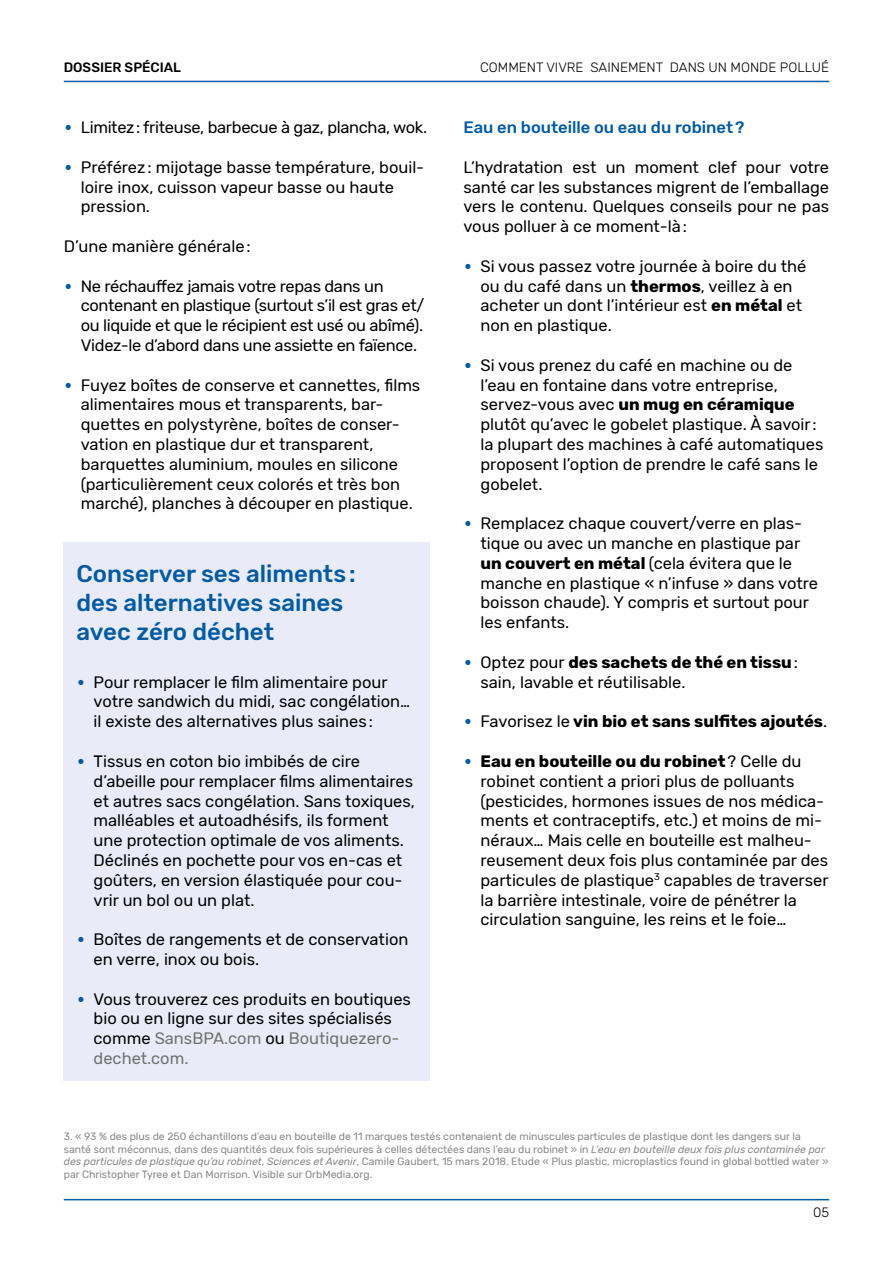
<style>
.page{position:relative;width:893px;height:1263px;background:#fff}
.page>*{position:absolute;margin:0;border:0;box-sizing:border-box;transform-origin:0 0}
.t1{font:500 24px/28.8px "Rubik";color:#005aa7}
.t2{font:16.5px/19.8px "Rubik";color:#000}
.t3{font:16.5px/19.8px "Rubik";letter-spacing:-.02em;color:#000}
.t4{font:700 16.5px "Rubik";color:#000}
.t5{font:500 16.5px "Rubik";color:#005aa7}
.t6{font:300 13.5px "Rubik";color:#000}
.t7{font:500 13.5px "Rubik";color:#000}
.t8{font:10.5px/12.6px "Rubik";color:#878787}
.s1{font-family:"Adonis";color:#005aa7}
.s2{color:#706f6f}
.s3{font-weight:700}
.s4{font-family:"Adonis";font-weight:400;color:#005aa7}
.s5{font-weight:400}
.s6{font-style:italic}
</style>
<div class="page">
<hr style="left:64px;top:81px;width:765px;height:1px;background:#005aa7">
<hr style="left:64px;top:1199px;width:765px;height:1px;background:#005aa7">
<div style="left:64px;top:542px;width:366px;height:539px;background:#e9ecf8"></div>
<p class="t7" style="left:64px;top:60px;width:119px">DOSSIER SPÉCIAL</p>
<p class="t6" style="left:480px;top:60px;width:351px">COMMENT VIVRE SAINEMENT DANS UN MONDE POLLUÉ</p>
<p class="t3" style="left:64px;top:118px;width:365px"><span class="s1">•</span> Limitez: friteuse, barbecue à gaz, plancha, wok.</p>
<p class="t2" style="left:81px;top:158px;width:345px;text-indent:-17px"><span class="s1">•</span> Préférez: mijotage basse température, bouil&shy;loire inox, cuisson vapeur basse ou haute pression.</p>
<p class="t2" style="left:64px;top:237px;width:189px">D’une manière générale:</p>
<p class="t3" style="left:81px;top:276px;width:345px;text-indent:-17px"><span class="s1">•</span> Ne réchauffez jamais votre repas dans un contenant en plastique (surtout s’il est gras et/ ou liquide et que le récipient est usé ou abîmé).<br>Videz-le d’abord dans une assiette en faïence.</p>
<p class="t2" style="left:81px;top:375px;width:341px;text-indent:-17px"><span class="s1">•</span> Fuyez boîtes de conserve et cannettes, films alimentaires mous et transparents, bar&shy;quettes en polystyrène, boîtes de conser&shy;vation en plastique dur et transparent, barquettes aluminium, moules en silicone (particulièrement ceux colorés et très bon marché), planches à découper en plastique.</p>
<h1 class="t1" style="left:77px;top:560px;width:281px">Conserver ses aliments: des alternatives saines avec zéro déchet</h1>
<p class="t2" style="left:94px;top:672px;width:318px;text-indent:-17px"><span class="s1">•</span> Pour remplacer le film alimentaire pour votre sandwich du midi, sac congélation… il existe des alternatives plus saines:</p>
<p class="t2" style="left:94px;top:752px;width:323px;text-indent:-17px"><span class="s1">•</span> Tissus en coton bio imbibés de cire d’abeille pour remplacer films alimentaires et autres sacs congélation. Sans toxiques, malléables et autoadhésifs, ils forment une protection optimale de vos aliments.<br>Déclinés en pochette pour vos en-cas et goûters, en version élastiquée pour cou&shy;vrir un bol ou un plat.</p>
<p class="t2" style="left:94px;top:930px;width:316px;text-indent:-17px"><span class="s1">•</span> Boîtes de rangements et de conservation en verre, inox ou bois.</p>
<p class="t2" style="left:94px;top:989px;width:319px;text-indent:-17px"><span class="s1">•</span> Vous trouverez ces produits en boutiques bio ou en ligne sur des sites spécialisés comme <span class="s2">SansBPA.com</span> ou <span class="s2">Boutiquezero&shy;dechet.com.</span></p>
<p class="t5" style="left:463px;top:118px;width:283px">Eau en bouteille ou eau du robinet?</p>
<p class="t2" style="left:463px;top:158px;width:367px;text-align:justify">L’hydratation est un moment clef pour votre santé car les substances migrent de l’emballage vers le contenu. Quelques conseils pour ne pas vous polluer à ce moment-là:</p>
<p class="t2" style="left:480px;top:257px;width:327px;text-indent:-17px"><span class="s1">•</span> Si vous passez votre journée à boire du thé ou du café dans un <span class="s3">thermos</span>, veillez à en acheter un dont l’intérieur est <span class="s3">en métal</span> et non en plastique.</p>
<p class="t2" style="left:480px;top:356px;width:344px;text-indent:-17px"><span class="s1">•</span> Si vous prenez du café en machine ou de l’eau en fontaine dans votre entreprise, servez-vous avec <span class="s3">un mug en céramique </span>plutôt qu’avec le gobelet plastique. À savoir: la plupart des machines à café automatiques proposent l’option de prendre le café sans le gobelet.</p>
<p class="t2" style="left:480px;top:514px;width:339px;text-indent:-17px"><span class="s1">•</span> Remplacez chaque couvert/verre en plas&shy;tique ou avec un manche en plastique par <span class="s3">un couvert en métal</span> (cela évitera que le manche en plastique « n’infuse » dans votre boisson chaude). Y compris et surtout pour les enfants.</p>
<p class="t2" style="left:480px;top:653px;width:319px;text-indent:-17px"><span class="s1">•</span> Optez pour <span class="s3">des sachets de thé en tissu</span>: sain, lavable et réutilisable.</p>
<p class="t4" style="left:463px;top:712px;width:365px"><span class="s4">•</span> <span class="s5">Favorisez le</span> vin bio et sans sulfites ajoutés<span class="s5">.</span></p>
<p class="t2" style="left:480px;top:752px;width:350px;text-indent:-17px"><span class="s1">•</span> <span class="s3">Eau en bouteille ou du robinet</span>? Celle du robinet contient a priori plus de polluants (pesticides, hormones issues de nos médica&shy;ments et contraceptifs, etc.) et moins de mi&shy;néraux… Mais celle en bouteille est malheu&shy;reusement deux fois plus contaminée par des particules de plastique<sup>3</sup> capables de traverser la barrière intestinale, voire de pénétrer la circulation sanguine, les reins et le foie…</p>
<p class="t8" style="left:64px;top:1130px;width:766px">3. « 93 % des plus de 250 échantillons d’eau en bouteille de 11 marques testés contenaient de minuscules particules de plastique dont les dangers sur la santé sont méconnus, dans des quantités deux fois supérieures à celles détectées dans l’eau du robinet » in <span class="s6">L’eau en bouteille deux fois plus contaminée par des particules de plastique qu’au robinet</span>, <span class="s6">Sciences et Avenir</span>, Camile Gaubert, 15 mars 2018. Etude « Plus plastic, microplastics found in global bottled water » par Christopher Tyree et Dan Morrison. Visible sur OrbMedia.org.</p>
<p class="t6" style="left:813px;top:1205px;width:18px">05</p>
</div>
